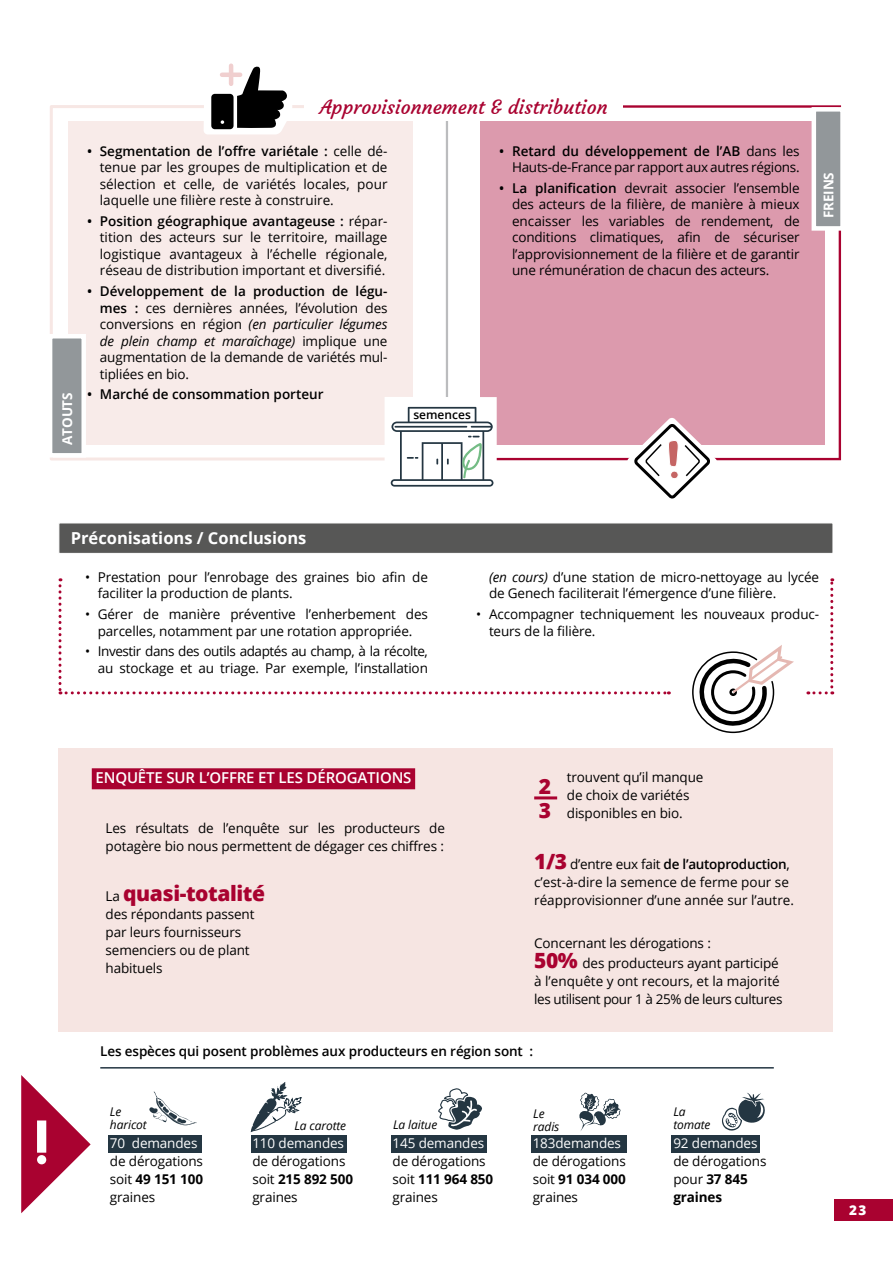
<style>
.page{position:relative;width:893px;height:1263px;background:#fff}
.page>*{position:absolute;margin:0;border:0;box-sizing:border-box;transform-origin:0 0}
.t1{font:58.5px "Big John";color:#fff}
.t2{font:800 21px/23.7px "Open Sans";letter-spacing:-.02em;color:#a90230}
.t3{font:19.5px "Courgette";color:#a90230}
.t4{font:700 16.5px "Open Sans";color:#fff}
.t5{font:600 15px "Open Sans";letter-spacing:-.01em;color:#fff}
.t6{font:13.5px/16.5px "Open Sans";letter-spacing:-.01em;color:#000}
.t7{font:13.5px/18px "Open Sans";letter-spacing:-.03em;color:#000}
.t8{font:600 13.5px "Open Sans";letter-spacing:-.01em;color:#000}
.t9{font:13.5px "Open Sans";letter-spacing:-.01em;color:#fff}
.t10{font:700 13.5px "Open Sans";letter-spacing:-.02em;color:#fff}
.t11{font:800 13.5px "Open Sans";color:#fff}
.t12{font:italic 12px/13.5px "Open Sans";letter-spacing:-.01em;color:#000}
.t13{font:600 12px "Open Sans";color:#000}
.s1{font-weight:600}
.s2{font-style:italic}
.s3{font-weight:800;font-size:21px;color:#a90230}
.s4{font-weight:400;font-size:13.5px;color:#000}
.s5{font-weight:700}
</style>
<div class="page">
<div style="left:834px;top:1199px;width:59px;height:21px;background:#a90230"></div>
<div style="left:59px;top:748px;width:774px;height:283px;background:#f6e5e2"></div>
<div style="left:108px;top:1135px;width:93px;height:17px;background:#243642"></div>
<div style="left:251px;top:1135px;width:95px;height:17px;background:#243642"></div>
<div style="left:391px;top:1135px;width:96px;height:17px;background:#243642"></div>
<div style="left:531px;top:1135px;width:96px;height:17px;background:#243642"></div>
<div style="left:672px;top:1135px;width:88px;height:18px;background:#243642"></div>
<hr style="left:100px;top:1067px;width:674px;height:1px;background:#243642">
<div style="left:92px;top:768px;width:323px;height:21px;background:#a90230"></div>
<hr style="left:534px;top:796px;width:23px;height:3px;background:#a90230">
<svg style="left:21px;top:1075px;width:70px;height:138px"></svg>
<div style="left:59px;top:523px;width:774px;height:31px;background:#575756;border:1px solid #fff"></div>
<svg style="left:692px;top:645px;width:102px;height:89px"></svg>
<svg style="left:808px;top:578px;width:25px;height:116px"></svg>
<svg style="left:59px;top:578px;width:610px;height:116px"></svg>
<div style="left:50px;top:105px;width:350px;height:355px;border:3px solid #f7e7e4"></div>
<div style="left:481px;top:121px;width:344px;height:323px;background:#dc9aad"></div>
<div style="left:68px;top:121px;width:345px;height:323px;background:#f8ebe9"></div>
<div style="left:446px;top:112px;width:2px;height:289px;border:1px solid #bbbcbe"></div>
<div style="left:50px;top:336px;width:34px;height:119px;background:#92979a"></div>
<div style="left:48px;top:334px;width:38px;height:124px;border:4px solid #fff"></div>
<div style="left:305px;top:87px;width:318px;height:34px;background:#fff"></div>
<div style="left:814px;top:109px;width:28px;height:119px;background:#92979a"></div>
<div style="left:812px;top:107px;width:33px;height:124px;border:4px solid #fff"></div>
<svg style="left:627px;top:418px;width:90px;height:81px"></svg>
<svg style="left:204px;top:63px;width:88px;height:71px"></svg>
<hr style="left:222px;top:73px;width:18px;height:4px;background:#f0cfcf">
<hr style="left:229px;top:66px;width:4px;height:18px;background:#f0cfcf">
<div style="left:385px;top:397px;width:112px;height:94px;background:#fff"></div>
<svg style="left:391px;top:407px;width:102px;height:80px"></svg>
<svg style="left:438px;top:1088px;width:44px;height:42px"></svg>
<svg style="left:149px;top:1091px;width:48px;height:34px"></svg>
<svg style="left:722px;top:1093px;width:43px;height:38px"></svg>
<svg style="left:579px;top:1092px;width:42px;height:39px"></svg>
<svg style="left:250px;top:1082px;width:52px;height:51px"></svg>
<p class="t10" style="left:58px;top:445px;width:53px;rotate:-90deg">ATOUTS</p>
<h3 class="t3" style="left:320px;top:94px;width:289px">Approvisionnement &amp; distribution</h3>
<p class="t6" style="left:100px;top:142px;width:289px;text-align:justify;text-indent:-13px"><span class="s1">• Segmentation de l’offre variétale :</span> celle dé&shy;tenue par les groupes de multiplication et de sélection et celle, de variétés locales, pour laquelle une filière reste à construire.</p>
<p class="t6" style="left:100px;top:212px;width:289px;text-align:justify;text-indent:-13px"><span class="s1">• Position géographique avantageuse :</span> répar&shy;tition des acteurs sur le territoire, maillage logistique avantageux à l’échelle régionale, réseau de distribution important et diversifié.</p>
<p class="t6" style="left:100px;top:282px;width:289px;text-align:justify;text-indent:-13px"><span class="s1">• Développement de la production de légu&shy;mes :</span> ces dernières années, l’évolution des conversions en région <span class="s2">(en particulier légumes de plein champ et maraîchage)</span> implique une augmentation de la demande de variétés mul&shy;tipliées en bio.</p>
<p class="t8" style="left:87px;top:385px;width:238px">• Marché de consommation porteur</p>
<p class="t13" style="left:413px;top:407px;width:59px">semences</p>
<p class="t6" style="left:499px;top:142px;width:302px;text-align:right"><span class="s1">• Retard du développement de l’AB</span> dans les<br>Hauts-de-France par rapport aux autres régions.</p>
<p class="t6" style="left:512px;top:179px;width:289px;text-align:justify;text-indent:-13px"><span class="s1">• La planification</span> devrait associer l’ensemble des acteurs de la filière, de manière à mieux encaisser les variables de rendement, de conditions climatiques, afin de sécuriser l’approvisionnement de la filière et de garantir une rémunération de chacun des acteurs.</p>
<p class="t10" style="left:819px;top:218px;width:47px;rotate:-90deg">FREINS</p>
<p class="t4" style="left:71px;top:526px;width:237px">Préconisations / Conclusions</p>
<p class="t6" style="left:98px;top:568px;width:332px;text-indent:-13px">• Prestation pour l’enrobage des graines bio afin de faciliter la production de plants.</p>
<p class="t6" style="left:85px;top:606px;width:344px;text-align:center">• Gérer de manière préventive l’enherbement des parcelles, notamment par une rotation appropriée.</p>
<p class="t7" style="left:85px;top:643px;width:344px;line-height:16.5px;text-align:right">• Investir dans des outils adaptés au champ, à la récolte, au stockage et au triage. Par exemple, l’installation</p>
<p class="t6" style="left:489px;top:568px;width:332px"><span class="s2">(en cours)</span> d’une station de micro-nettoyage au lycée de Genech faciliterait l’émergence d’une filière.</p>
<p class="t6" style="left:489px;top:606px;width:332px;text-indent:-13px">• Accompagner techniquement les nouveaux produc&shy;teurs de la filière.</p>
<h1 class="t1" style="left:33px;top:1117px;width:19px">!</h1>
<p class="t5" style="left:96px;top:767px;width:317px">ENQUÊTE SUR L’OFFRE ET LES DÉROGATIONS</p>
<p class="t6" style="left:106px;top:819px;width:341px;line-height:18px">Les résultats de l’enquête sur les producteurs de potagère bio nous permettent de dégager ces chiffres :</p>
<h2 class="t2" style="left:539px;top:773px;width:14px">2<br>3</h2>
<p class="t6" style="left:567px;top:768px;width:138px;line-height:18px">trouvent qu’il manque de choix de variétés disponibles en bio.</p>
<p class="t6" style="left:534px;top:854px;width:257px;line-height:18px"><span class="s3">1/3</span> d’entre eux fait <span class="s1">de l’autoproduction</span>, c’est-à-dire la semence de ferme pour se</p>
<h2 class="t2" style="left:106px;top:881px;width:161px"><span class="s4">La</span> quasi-totalité</h2>
<p class="t6" style="left:534px;top:891px;width:261px">réapprovisionner d’une année sur l’autre.</p>
<p class="t6" style="left:106px;top:905px;width:150px;line-height:18px">des répondants passent par leurs fournisseurs semenciers ou de plant habituels</p>
<p class="t6" style="left:534px;top:933px;width:246px;line-height:19.5px">Concernant les dérogations :<br><span class="s3">50%</span> des producteurs ayant participé</p>
<p class="t7" style="left:534px;top:971px;width:250px">à l’enquête y ont recours, et la majorité les utilisent pour 1 à 25% de leurs cultures</p>
<p class="t8" style="left:100px;top:1042px;width:434px">Les espèces qui posent problèmes aux producteurs en région sont :</p>
<p class="t12" style="left:110px;top:1104px;width:38px">Le haricot</p>
<p class="t9" style="left:110px;top:1133px;width:89px">70 demandes</p>
<p class="t6" style="left:110px;top:1151px;width:95px;line-height:18px;text-align:justify">de dérogations soit <span class="s5">49 151 100 </span>graines</p>
<p class="t12" style="left:294px;top:1118px;width:53px">La carotte</p>
<p class="t9" style="left:252px;top:1133px;width:93px">110 demandes</p>
<p class="t6" style="left:252px;top:1151px;width:102px;line-height:18px">de dérogations soit <span class="s5">215 892 500 </span>graines</p>
<p class="t12" style="left:393px;top:1118px;width:46px">La laitue</p>
<p class="t12" style="left:533px;top:1106px;width:28px">Le radis</p>
<p class="t9" style="left:533px;top:1133px;width:90px">183demandes</p>
<p class="t6" style="left:533px;top:1151px;width:95px;line-height:18px;text-align:justify">de dérogations soit <span class="s5">91 034 000 </span>graines</p>
<p class="t9" style="left:393px;top:1133px;width:93px">145 demandes</p>
<p class="t6" style="left:393px;top:1151px;width:102px;line-height:18px">de dérogations soit <span class="s5">111 964 850 </span>graines</p>
<p class="t12" style="left:673px;top:1104px;width:39px">La tomate</p>
<p class="t9" style="left:673px;top:1133px;width:86px">92 demandes</p>
<p class="t6" style="left:673px;top:1151px;width:95px;line-height:18px">de dérogations pour <span class="s5">37 845 graines</span></p>
<p class="t11" style="left:849px;top:1199px;width:19px">23</p>
</div>
